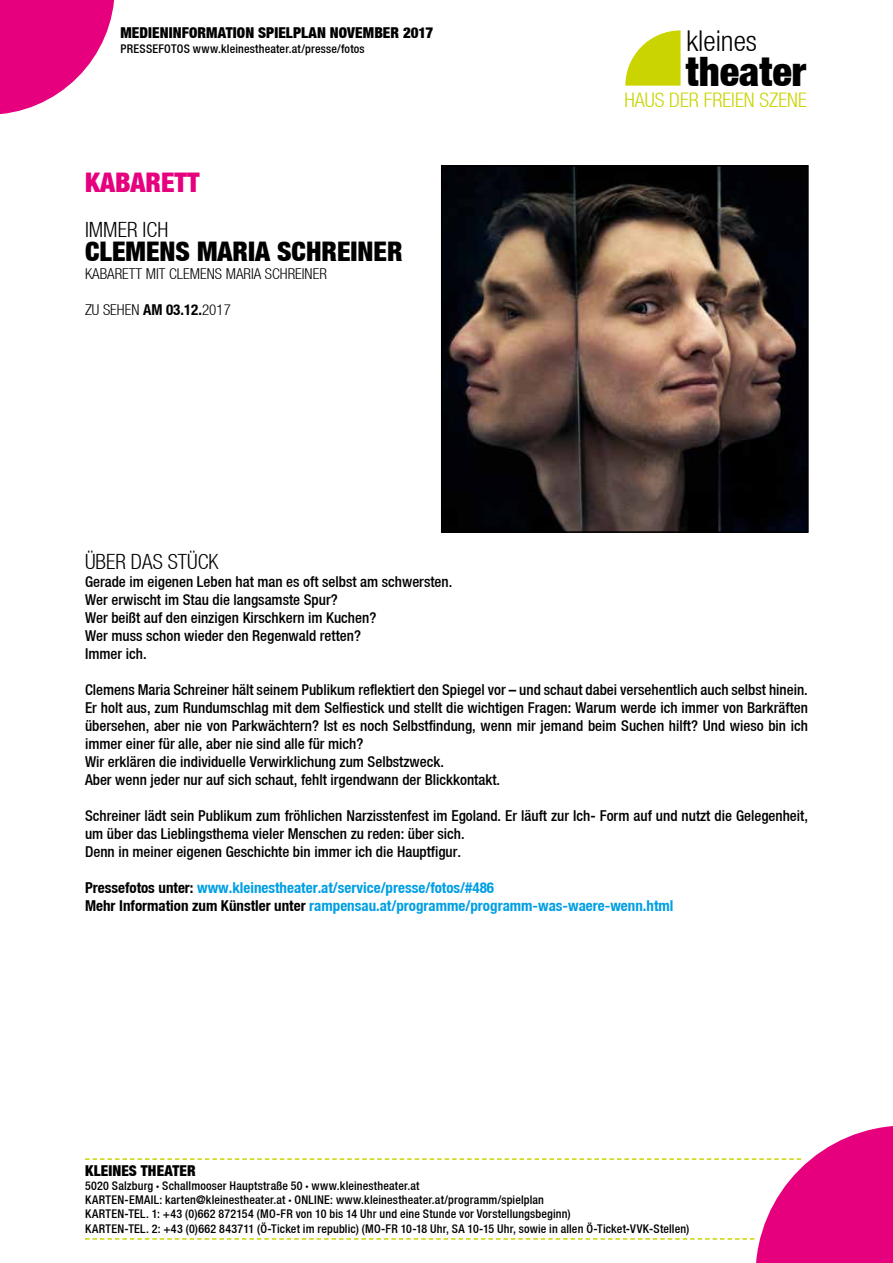
<style>
.page{position:relative;width:893px;height:1263px;background:#fff}
.page>*{position:absolute;margin:0;border:0;box-sizing:border-box;transform-origin:0 0}
.t1{font:40.5px "Helvetica Neue Black Cond";color:#000}
.t2{font:28.65px "Helvetica Neue Light Cond";color:#000}
.t3{font:27px "Helvetica Neue Black Cond";color:#000}
.t4{font:27px "Helvetica Neue Black Cond";color:#e6007d}
.t5{font:21px "Helvetica Neue Light Cond";color:#000}
.t6{font:20.1px "Helvetica Neue Light Cond";color:#cad400}
.t7{font:15px/18px "Helvetica Neue Medium Cond";color:#000}
.t8{font:15px/18px "Helvetica Neue Bold Cond";color:#009fe3}
.t9{font:15px "Helvetica Neue Black Cond";letter-spacing:.005em;color:#000}
.t10{font:15px "Helvetica Neue Light Cond";color:#000}
.t11{font:12px/14.2px "Helvetica Neue Medium Cond";letter-spacing:.015em;color:#000}
.s1{font-family:"Helvetica Neue Bold Cond"}
.s2{color:#000}
.s3{font-family:"Helvetica Neue Black Cond"}
</style>
<div class="page">
<svg style="left:625px;top:30px;width:56px;height:56px"></svg>
<svg style="left:85px;top:1126px;width:808px;height:137px"></svg>
<svg style="left:0;top:0;width:114px;height:114px"></svg>
<img style="left:444px;top:168px;width:362px;height:362px">
<div style="left:441px;top:165px;width:368px;height:368px;border:2px solid #000"></div>
<p class="t9" style="left:120px;top:24px;width:314px">MEDIENINFORMATION SPIELPLAN NOVEMBER 2017</p>
<p class="t11" style="left:120px;top:41px;width:246px">PRESSEFOTOS www.kleinestheater.at/presse/fotos</p>
<h3 class="t4" style="left:85px;top:166px;width:116px">KABARETT</h3>
<h3 class="t5" style="left:85px;top:217px;width:85px">IMMER ICH</h3>
<h3 class="t3" style="left:85px;top:235px;width:319px">CLEMENS MARIA SCHREINER</h3>
<p class="t10" style="left:85px;top:265px;width:243px">KABARETT MIT CLEMENS MARIA SCHREINER</p>
<p class="t10" style="left:85px;top:301px;width:147px">ZU SEHEN <span class="s1">AM 03.12.</span>2017</p>
<h2 class="t2" style="left:686px;top:25px;width:72px">kleines</h2>
<h1 class="t1" style="left:686px;top:46px;width:122px">theater</h1>
<h3 class="t6" style="left:624px;top:88px;width:184px">HAUS DER FREIEN SZENE</h3>
<h3 class="t5" style="left:85px;top:549px;width:135px">ÜBER DAS STÜCK</h3>
<p class="t7" style="left:85px;top:572px;width:369px">Gerade im eigenen Leben hat man es oft selbst am schwersten.<br>Wer erwischt im Stau die langsamste Spur?<br>Wer beißt auf den einzigen Kirschkern im Kuchen?<br>Wer muss schon wieder den Regenwald retten?<br>Immer ich.</p>
<p class="t7" style="left:85px;top:680px;width:724px">Clemens Maria Schreiner hält seinem Publikum reflektiert den Spiegel vor – und schaut dabei versehentlich auch selbst hinein.<br>Er holt aus, zum Rundumschlag mit dem Selfiestick und stellt die wichtigen Fragen: Warum werde ich immer von Barkräften übersehen, aber nie von Parkwächtern? Ist es noch Selbstfindung, wenn mir jemand beim Suchen hilft? Und wieso bin ich immer einer für alle, aber nie sind alle für mich?<br>Wir erklären die individuelle Verwirklichung zum Selbstzweck.<br>Aber wenn jeder nur auf sich schaut, fehlt irgendwann der Blickkontakt.</p>
<p class="t7" style="left:85px;top:806px;width:724px">Schreiner lädt sein Publikum zum fröhlichen Narzisstenfest im Egoland. Er läuft zur Ich- Form auf und nutzt die Gelegenheit, um über das Lieblingsthema vieler Menschen zu reden: über sich.<br>Denn in meiner eigenen Geschichte bin immer ich die Hauptfigur.</p>
<p class="t8" style="left:85px;top:878px;width:590px"><span class="s2">Pressefotos unter:</span> www.kleinestheater.at/service/presse/fotos/#486<br><span class="s2">Mehr Information zum Künstler unter</span> rampensau.at/programme/programm-was-waere-wenn.html</p>
<p class="t9" style="left:85px;top:1161px;width:112px">KLEINES THEATER</p>
<p class="t11" style="left:85px;top:1178px;width:606px">5020 Salzburg <span class="s3">·</span> Schallmooser Hauptstraße 50 <span class="s3">·</span> www.kleinestheater.at<br>KARTEN-EMAIL: karten@kleinestheater.at <span class="s3">·</span> ONLINE: www.kleinestheater.at/programm/spielplan<br>KARTEN-TEL. 1: +43 (0)662 872154 (MO-FR von 10 bis 14 Uhr und eine Stunde vor Vorstellungsbeginn)<br>KARTEN-TEL. 2: +43 (0)662 843711 (Ö-Ticket im republic) (MO-FR 10-18 Uhr, SA 10-15 Uhr, sowie in allen Ö-Ticket-VVK-Stellen)</p>
</div>
